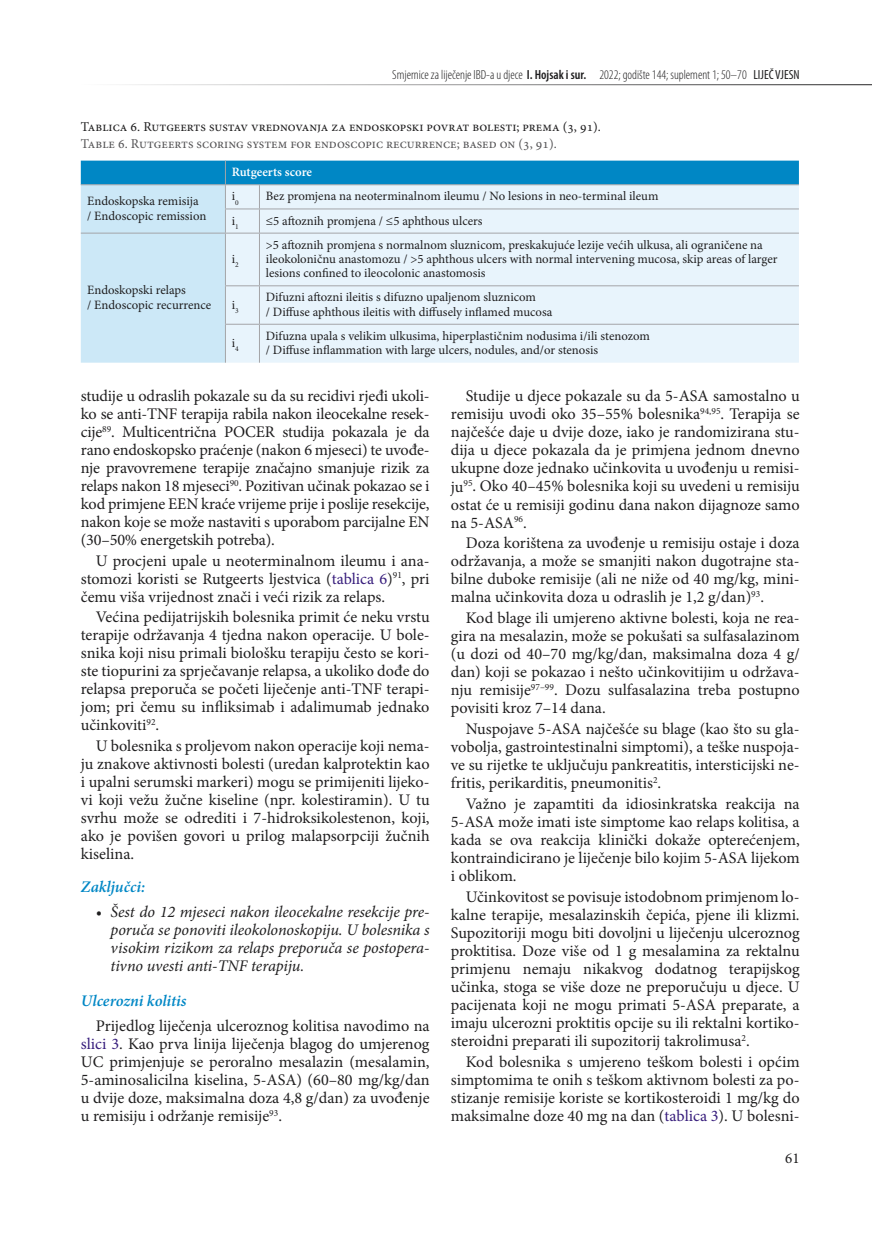
<style>
.page{position:relative;width:872px;height:1234px;background:#fff}
.page>*{position:absolute;margin:0;border:0;box-sizing:border-box;transform-origin:0 0}
.t1{font:16.2px/18px "Minion Pro";color:#1f1e1f;text-align:justify}
.t2{font:italic 16.2px/18px "Minion Pro";letter-spacing:-.01em;color:#1f1e1f;text-align:justify}
.t3{font:italic 600 16.2px "Minion Pro";letter-spacing:-.005em;color:#0087c5}
.t4{font:15px "Minion Pro";color:#1f1e1f}
.t5{font:13.5px "Minion Pro";color:#1f1e1f}
.t6{font:13.5px "Minion Pro";color:#565557}
.t7{font:300 condensed 13.2px "Myriad Pro";color:#1f1e1f}
.t8{font:12.75px/14.2px "Minion Pro";color:#1f1e1f}
.t9{font:600 12.75px "Minion Pro";letter-spacing:-.005em;color:#fff}
.s1{font-weight:600}
.s2{font-weight:400}
.s3{color:#371d7c}
</style>
<div class="page">
<hr style="left:81px;top:84px;width:791px;height:1px;background:#1f1e1f">
<svg style="left:81px;top:160px;width:718px;height:202px;background:#c6e3f3"></svg>
<hr style="left:81px;top:233px;width:144px;height:1px;background:#a4a5a8">
<hr style="left:225px;top:233px;width:34px;height:1px;background:#a4a5a8">
<hr style="left:225px;top:233px;width:1px;height:52px;background:#a4a5a8">
<hr style="left:259px;top:233px;width:540px;height:1px;background:#a4a5a8">
<hr style="left:259px;top:233px;width:1px;height:52px;background:#a4a5a8">
<hr style="left:225px;top:285px;width:34px;height:1px;background:#a4a5a8">
<hr style="left:225px;top:286px;width:1px;height:38px;background:#a4a5a8">
<hr style="left:259px;top:285px;width:540px;height:1px;background:#a4a5a8">
<hr style="left:259px;top:286px;width:1px;height:38px;background:#a4a5a8">
<hr style="left:225px;top:324px;width:34px;height:1px;background:#a4a5a8">
<hr style="left:225px;top:324px;width:1px;height:38px;background:#a4a5a8">
<hr style="left:259px;top:324px;width:540px;height:1px;background:#a4a5a8">
<hr style="left:259px;top:324px;width:1px;height:38px;background:#a4a5a8">
<p class="t7" style="left:392px;top:67px;width:409px">Smjernice za liječenje IBD-a u djece <span class="s1">I. Hojsak i sur.</span> 2022; godište 144; suplement 1; 50–70 <span class="s2">LIJEČ VJESN</span></p>
<p class="t5" style="left:81px;top:118px;width:521px">Tablica 6. Rutgeerts sustav vrednovanja za endoskopski povrat bolesti; prema (3, 91).</p>
<p class="t6" style="left:81px;top:135px;width:477px">Table 6. Rutgeerts scoring system for endoscopic recurrence; based on (3, 91).</p>
<p class="t9" style="left:232px;top:163px;width:82px">Rutgeerts score</p>
<p class="t8" style="left:87px;top:194px;width:121px">Endoskopska remisija<br>/ Endoscopic remission</p>
<p class="t8" style="left:232px;top:189px;width:8px">i<sub>0</sub></p>
<p class="t8" style="left:266px;top:189px;width:394px">Bez promjena na neoterminalnom ileumu / No lesions in neo-terminal ileum</p>
<p class="t8" style="left:232px;top:213px;width:8px">i<sub>1</sub></p>
<p class="t8" style="left:266px;top:213px;width:218px">≤5 aftoznih promjena / ≤5 aphthous ulcers</p>
<p class="t8" style="left:87px;top:283px;width:126px">Endoskopski relaps<br>/ Endoscopic recurrence</p>
<p class="t8" style="left:232px;top:252px;width:8px">i<sub>2</sub></p>
<p class="t8" style="left:266px;top:237px;width:513px">&gt;5 aftoznih promjena s normalnom sluznicom, preskakujuće lezije većih ulkusa, ali ograničene na ileokoloničnu anastomozu / &gt;5 aphthous ulcers with normal intervening mucosa, skip areas of larger lesions confined to ileocolonic anastomosis</p>
<p class="t8" style="left:232px;top:297px;width:8px">i<sub>3</sub></p>
<p class="t8" style="left:266px;top:290px;width:288px">Difuzni aftozni ileitis s difuzno upaljenom sluznicom<br>/ Diffuse aphthous ileitis with diffusely inflamed mucosa</p>
<p class="t8" style="left:232px;top:336px;width:8px">i<sub>4</sub></p>
<p class="t8" style="left:266px;top:329px;width:385px">Difuzna upala s velikim ulkusima, hiperplastičnim nodusima i/ili stenozom / Diffuse inflammation with large ulcers, nodules, and/or stenosis</p>
<p class="t1" style="left:81px;top:387px;width:350px">studije u odraslih pokazale su da su recidivi rjeđi ukoli&shy;ko se anti-TNF terapija rabila nakon ileocekalne resek&shy;cije<sup>89</sup>. Multicentrična POCER studija pokazala je da rano endoskopsko praćenje (nakon 6 mjeseci) te uvođe&shy;nje pravovremene terapije značajno smanjuje rizik za relaps nakon 18 mjeseci<sup>90</sup>. Pozitivan učinak pokazao se i kod primjene EEN kraće vrijeme prije i poslije resekcije, nakon koje se može nastaviti s uporabom parcijalne EN (30–50% energetskih potreba).</p>
<p class="t1" style="left:81px;top:551px;width:350px;text-indent:15px">U procjeni upale u neoterminalnom ileumu i ana&shy;stomozi koristi se Rutgeerts ljestvica (<span class="s3">tablica 6</span>)<sup>91</sup>, pri čemu viša vrijednost znači i veći rizik za relaps.</p>
<p class="t1" style="left:81px;top:608px;width:350px;text-indent:15px">Većina pedijatrijskih bolesnika primit će neku vrstu terapije održavanja 4 tjedna nakon operacije. U bole&shy;snika koji nisu primali biološku terapiju često se kori&shy;ste tiopurini za sprječavanje relapsa, a ukoliko dođe do relapsa preporuča se početi liječenje anti-TNF terapi&shy;jom; pri čemu su infliksimab i adalimumab jednako učinkoviti<sup>92</sup>.</p>
<p class="t1" style="left:81px;top:736px;width:350px;text-indent:15px">U bolesnika s proljevom nakon operacije koji nema&shy;ju znakove aktivnosti bolesti (uredan kalprotektin kao i upalni serumski markeri) mogu se primijeniti lijeko&shy;vi koji vežu žučne kiseline (npr. kolestiramin). U tu svrhu može se odrediti i 7-hidroksikolestenon, koji, ako je povišen govori u prilog malapsorpciji žučnih kiselina.</p>
<p class="t3" style="left:81px;top:875px;width:66px">Zaključci:</p>
<p class="t2" style="left:111px;top:902px;width:320px;text-indent:-15px">• Šest do 12 mjeseci nakon ileocekalne resekcije pre&shy;poruča se ponoviti ileokolonoskopiju. U bolesnika s visokim rizikom za relaps preporuča se postopera&shy;tivno uvesti anti-TNF terapiju.</p>
<p class="t3" style="left:81px;top:989px;width:107px">Ulcerozni kolitis</p>
<p class="t1" style="left:81px;top:1016px;width:350px;text-indent:15px">Prijedlog liječenja ulceroznog kolitisa navodimo na <span class="s3">slici 3</span>. Kao prva linija liječenja blagog do umjerenog UC primjenjuje se peroralno mesalazin (mesalamin, 5-aminosalicilna kiselina, 5-ASA) (60–80 mg/kg/dan u dvije doze, maksimalna doza 4,8 g/dan) za uvođenje u remisiju i održanje remisije<sup>93</sup>.</p>
<p class="t1" style="left:451px;top:387px;width:350px;text-indent:15px">Studije u djece pokazale su da 5-ASA samostalno u remisiju uvodi oko 35–55% bolesnika<sup>94,95</sup>. Terapija se najčešće daje u dvije doze, iako je randomizirana stu&shy;dija u djece pokazala da je primjena jednom dnevno ukupne doze jednako učinkovita u uvođenju u remisi&shy;ju<sup>95</sup>. Oko 40–45% bolesnika koji su uvedeni u remisiju ostat će u remisiji godinu dana nakon dijagnoze samo na 5-ASA<sup>96</sup>.</p>
<p class="t1" style="left:451px;top:534px;width:350px;text-indent:15px">Doza korištena za uvođenje u remisiju ostaje i doza održavanja, a može se smanjiti nakon dugotrajne sta&shy;bilne duboke remisije (ali ne niže od 40 mg/kg, mini&shy;malna učinkovita doza u odraslih je 1,2 g/dan)<sup>93</sup>.</p>
<p class="t1" style="left:451px;top:609px;width:350px;text-indent:15px">Kod blage ili umjereno aktivne bolesti, koja ne rea&shy;gira na mesalazin, može se pokušati sa sulfasalazinom (u dozi od 40–70 mg/kg/dan, maksimalna doza 4 g/ dan) koji se pokazao i nešto učinkovitijim u održava&shy;nju remisije<sup>97–99</sup>. Dozu sulfasalazina treba postupno povisiti kroz 7–14 dana.</p>
<p class="t1" style="left:451px;top:719px;width:350px;text-indent:15px">Nuspojave 5-ASA najčešće su blage (kao što su gla&shy;vobolja, gastrointestinalni simptomi), a teške nuspoja&shy;ve su rijetke te uključuju pankreatitis, intersticijski ne&shy;fritis, perikarditis, pneumonitis<sup>2</sup>.</p>
<p class="t1" style="left:451px;top:794px;width:350px;text-indent:15px">Važno je zapamtiti da idiosinkratska reakcija na 5-ASA može imati iste simptome kao relaps kolitisa, a kada se ova reakcija klinički dokaže opterećenjem, kontraindicirano je liječenje bilo kojim 5-ASA lijekom i oblikom.</p>
<p class="t1" style="left:451px;top:887px;width:350px;text-indent:15px">Učinkovitost se povisuje istodobnom primjenom lo&shy;kalne terapije, mesalazinskih čepića, pjene ili klizmi.<br>Supozitoriji mogu biti dovoljni u liječenju ulceroznog proktitisa. Doze više od 1 g mesalamina za rektalnu primjenu nemaju nikakvog dodatnog terapijskog učinka, stoga se više doze ne preporučuju u djece. U pacijenata koji ne mogu primati 5-ASA preparate, a imaju ulcerozni proktitis opcije su ili rektalni kortiko&shy;steroidni preparati ili supozitorij takrolimusa<sup>2</sup>.</p>
<p class="t1" style="left:451px;top:1052px;width:350px;text-indent:15px">Kod bolesnika s umjereno teškom bolesti i općim simptomima te onih s teškom aktivnom bolesti za po&shy;stizanje remisije koriste se kortikosteroidi 1 mg/kg do maksimalne doze 40 mg na dan (<span class="s3">tablica 3</span>). U bolesni-</p>
<p class="t4" style="left:785px;top:1147px;width:16px">61</p>
</div>
